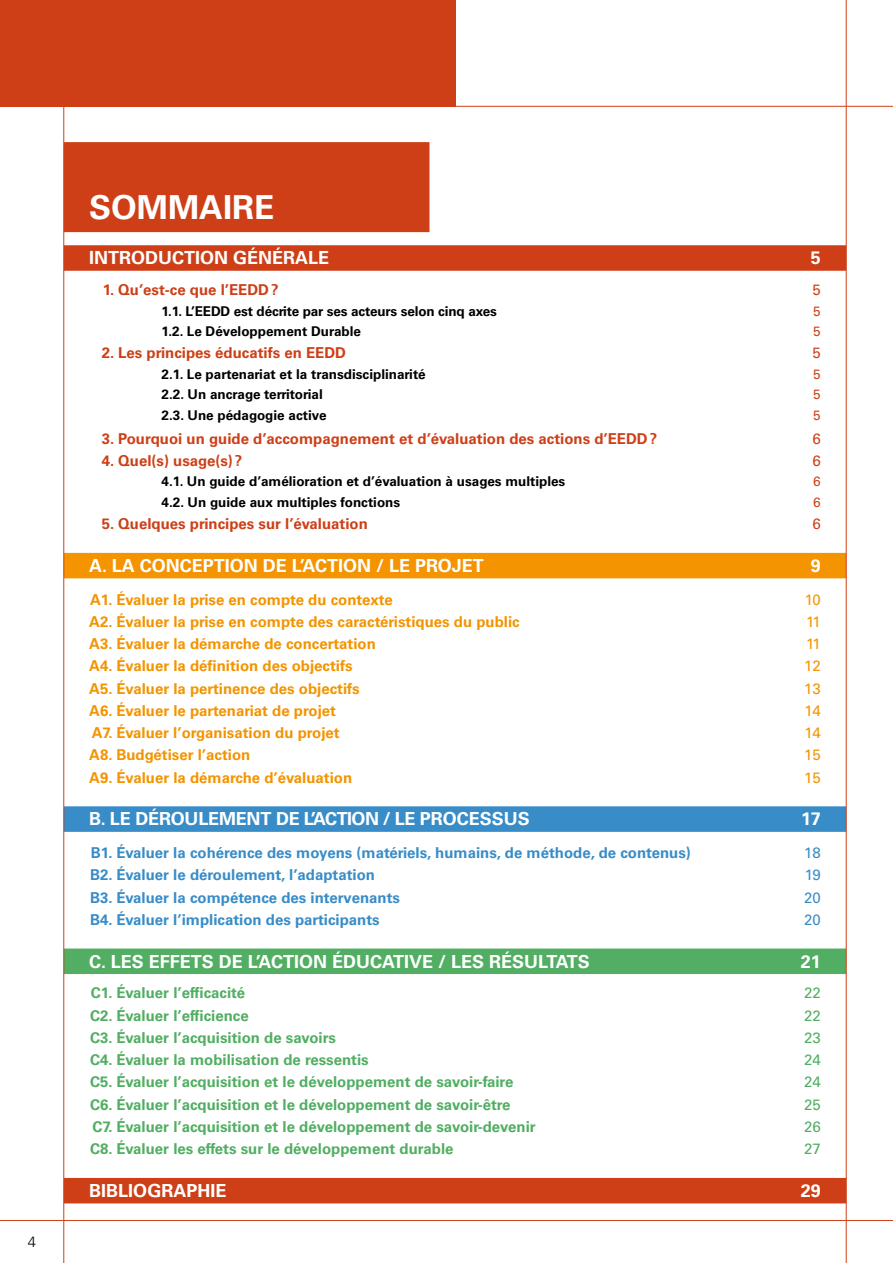
<style>
.page{position:relative;width:893px;height:1263px;background:#fff}
.page>*{position:absolute;margin:0;border:0;box-sizing:border-box;transform-origin:0 0}
.t1{font:700 33px "Univers LT Std";color:#fff}
.t2{font:700 18px "Univers LT Std";letter-spacing:.11em;color:#fff}
.t3{font:700 18px "Univers LT Std";letter-spacing:.055em;color:#fff}
.t4{font:700 18px "Univers LT Std";letter-spacing:.165em;color:#fff}
.t5{font:700 15px "Univers LT Std";color:#51ae62}
.t6{font:700 15px "Univers LT Std";color:#f39400}
.t7{font:700 15px "Univers LT Std";color:#388cc7}
.t8{font:700 15px "Univers LT Std";color:#ce3f17}
.t9{font:15px "Univers LT Std";letter-spacing:-.035em;color:#f39400}
.t10{font:15px "Univers LT Std";color:#51ae62}
.t11{font:15px "Univers LT Std";letter-spacing:-.01em;color:#388cc7}
.t12{font:15px "Univers LT Std";color:#ce3f17}
.t13{font:300 15px "Univers LT Std";color:#000}
.t14{font:700 13.5px "Univers LT Std";color:#000}
.t15{font:13.5px "Univers LT Std";color:#ce3f17}
</style>
<div class="page">
<div style="left:64px;top:142px;width:365px;height:90px;background:#ce3f17"></div>
<div style="left:64px;top:245px;width:782px;height:26px;background:#ce3f17"></div>
<div style="left:64px;top:553px;width:782px;height:25px;background:#f39400"></div>
<div style="left:64px;top:806px;width:782px;height:26px;background:#388cc7"></div>
<div style="left:64px;top:948px;width:782px;height:26px;background:#51ae62"></div>
<div style="left:64px;top:1178px;width:782px;height:25px;background:#ce3f17"></div>
<hr style="left:0;top:106px;width:893px;height:1px;background:#ce3f17">
<hr style="left:0;top:1220px;width:893px;height:1px;background:#ce3f17">
<hr style="left:63px;top:0;width:1px;height:1263px;background:#ce3f17">
<hr style="left:455px;top:0;width:1px;height:106px;background:#ce3f17">
<hr style="left:846px;top:0;width:1px;height:1263px;background:#ce3f17">
<div style="left:0;top:0;width:455px;height:106px;background:#ce3f17"></div>
<p class="t13" style="left:28px;top:1233px;width:10px">4</p>
<h1 class="t1" style="left:89px;top:188px;width:130px">sommaire</h1>
<p class="t4" style="left:89px;top:247px;width:204px">Introduction générale</p>
<p class="t2" style="left:811px;top:247px;width:12px">5</p>
<p class="t8" style="left:103px;top:281px;width:177px">1. Qu’est-ce que l’EEDD?</p>
<p class="t12" style="left:812px;top:281px;width:10px">5</p>
<p class="t14" style="left:162px;top:303px;width:337px">1.1. L’EEDD est décrite par ses acteurs selon cinq axes</p>
<p class="t15" style="left:813px;top:303px;width:9px">5</p>
<p class="t14" style="left:162px;top:323px;width:201px">1.2. Le Développement Durable</p>
<p class="t15" style="left:813px;top:323px;width:9px">5</p>
<p class="t8" style="left:102px;top:344px;width:246px">2. Les principes éducatifs en EEDD</p>
<p class="t12" style="left:812px;top:344px;width:10px">5</p>
<p class="t14" style="left:162px;top:366px;width:265px">2.1. Le partenariat et la transdisciplinarité</p>
<p class="t15" style="left:813px;top:366px;width:9px">5</p>
<p class="t14" style="left:162px;top:387px;width:163px">2.2. Un ancrage territorial</p>
<p class="t15" style="left:813px;top:386px;width:9px">5</p>
<p class="t14" style="left:162px;top:407px;width:166px">2.3. Une pédagogie active</p>
<p class="t15" style="left:813px;top:407px;width:9px">5</p>
<p class="t8" style="left:102px;top:430px;width:557px">3. Pourquoi un guide d’accompagnement et d’évaluation des actions d’EEDD?</p>
<p class="t12" style="left:812px;top:429px;width:10px">6</p>
<p class="t8" style="left:102px;top:452px;width:142px">4. Quel(s) usage(s)?</p>
<p class="t12" style="left:812px;top:452px;width:10px">6</p>
<p class="t14" style="left:162px;top:474px;width:405px">4.1. U n guide d’amélioration et d’évaluation à usages multiples</p>
<p class="t15" style="left:813px;top:474px;width:9px">6</p>
<p class="t14" style="left:162px;top:494px;width:240px">4.2. Un guide aux multiples fonctions</p>
<p class="t15" style="left:813px;top:494px;width:9px">6</p>
<p class="t8" style="left:102px;top:515px;width:268px">5. Quelques principes sur l’évaluation</p>
<p class="t12" style="left:812px;top:515px;width:10px">6</p>
<p class="t2" style="left:89px;top:555px;width:90px">A. la concep</p>
<p class="t2" style="left:214px;top:555px;width:272px">tion de l’action / le projet</p>
<p class="t2" style="left:811px;top:555px;width:12px">9</p>
<p class="t6" style="left:90px;top:590px;width:304px">A1. Évaluer la prise en compte du contexte</p>
<p class="t9" style="left:805px;top:590px;width:17px">10</p>
<p class="t6" style="left:89px;top:613px;width:432px">A2. Évaluer la prise en compte des caractéristiques du public</p>
<p class="t9" style="left:806px;top:613px;width:16px">11</p>
<p class="t6" style="left:89px;top:635px;width:288px">A3. Évaluer la démarche de concertation</p>
<p class="t9" style="left:806px;top:635px;width:16px">11</p>
<p class="t6" style="left:89px;top:657px;width:265px">A4. Évaluer la définition des objectifs</p>
<p class="t9" style="left:804px;top:657px;width:18px">12</p>
<p class="t6" style="left:89px;top:679px;width:272px">A5. Évaluer la pertinence des objectifs</p>
<p class="t9" style="left:804px;top:679px;width:18px">13</p>
<p class="t6" style="left:89px;top:702px;width:248px">A6. Évaluer le partenariat de projet</p>
<p class="t9" style="left:804px;top:702px;width:18px">14</p>
<p class="t6" style="left:92px;top:724px;width:249px">A7. Évaluer l’organisation du projet</p>
<p class="t9" style="left:804px;top:724px;width:18px">14</p>
<p class="t6" style="left:89px;top:746px;width:163px">A8. Budgétiser l’action</p>
<p class="t9" style="left:804px;top:746px;width:18px">15</p>
<p class="t6" style="left:89px;top:768px;width:264px">A9. Évaluer la démarche d’évaluation</p>
<p class="t9" style="left:804px;top:768px;width:18px">15</p>
<p class="t2" style="left:89px;top:808px;width:380px">B. le déroulement de l’action / le process</p>
<p class="t2" style="left:504px;top:808px;width:21px">us</p>
<p class="t2" style="left:801px;top:808px;width:21px">17</p>
<p class="t7" style="left:91px;top:844px;width:602px">B1. Évaluer la cohérence des moyens (matériels, humains, de méthode, de contenus)</p>
<p class="t11" style="left:804px;top:844px;width:18px">18</p>
<p class="t7" style="left:89px;top:866px;width:287px">B2. Évaluer le déroulement, l’adaptation</p>
<p class="t11" style="left:805px;top:866px;width:17px">19</p>
<p class="t7" style="left:89px;top:888px;width:312px">B3. Évaluer la compétence des intervenants</p>
<p class="t11" style="left:804px;top:888px;width:18px">20</p>
<p class="t7" style="left:89px;top:911px;width:292px">B4. Évaluer l’implication des participants</p>
<p class="t11" style="left:804px;top:910px;width:18px">20</p>
<p class="t2" style="left:89px;top:951px;width:71px">C. Les effe</p>
<p class="t3" style="left:191px;top:951px;width:394px">ts de l’action éducative / LES rés ultats</p>
<p class="t2" style="left:801px;top:951px;width:22px">21</p>
<p class="t5" style="left:91px;top:984px;width:156px">C1. Évaluer l’efficacité</p>
<p class="t10" style="left:804px;top:984px;width:18px">22</p>
<p class="t5" style="left:90px;top:1006px;width:160px">C2. Évaluer l’efficience</p>
<p class="t10" style="left:804px;top:1006px;width:18px">22</p>
<p class="t5" style="left:90px;top:1029px;width:248px">C3. Évaluer l’acquisition de savoirs</p>
<p class="t10" style="left:804px;top:1029px;width:18px">23</p>
<p class="t5" style="left:90px;top:1051px;width:280px">C4. Évaluer la mobilisation de ressentis</p>
<p class="t10" style="left:804px;top:1051px;width:18px">24</p>
<p class="t5" style="left:90px;top:1073px;width:425px">C5. Évaluer l’acquisition et le développement de savoir-faire</p>
<p class="t10" style="left:804px;top:1073px;width:18px">24</p>
<p class="t5" style="left:90px;top:1095px;width:422px">C6. Évaluer l’acquisition et le développement de savoir-être</p>
<p class="t10" style="left:804px;top:1095px;width:18px">25</p>
<p class="t5" style="left:93px;top:1118px;width:445px">C7. Évaluer l’acquisition et le développement de savoir-devenir</p>
<p class="t10" style="left:804px;top:1118px;width:18px">26</p>
<p class="t5" style="left:90px;top:1140px;width:365px">C8. Évaluer les effets sur le développement durable</p>
<p class="t10" style="left:804px;top:1140px;width:18px">27</p>
<p class="t2" style="left:89px;top:1180px;width:69px">Bibliographie</p>
<p class="t2" style="left:801px;top:1180px;width:22px">29</p>
</div>
